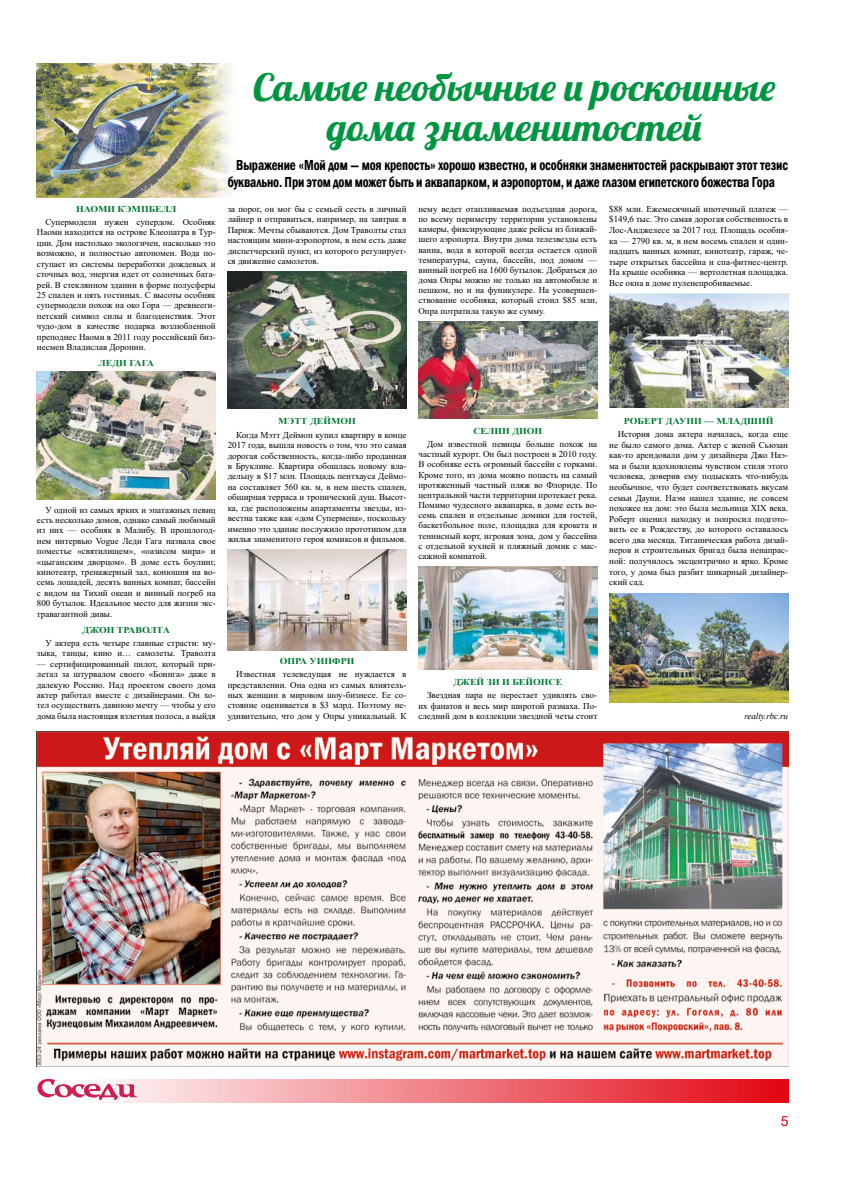
<style>
.page{position:relative;width:842px;height:1191px;background:#fff}
.page>*{position:absolute;margin:0;border:0;box-sizing:border-box;transform-origin:0 0}
.t1{font:37.7px/39.7px "Lobster";letter-spacing:.01em;color:#009641;text-align:center;scale:1.06 1}
.t2{font:600 condensed 14.9px/16.1px "Franklin Gothic";letter-spacing:-.01em;color:#000;scale:.87 1}
.t3{font:14px "Arial";color:#e30613}
.t4{font:9px/10.4px "Times New Roman";color:#000;text-align:justify}
.t5{font:700 9px "Times New Roman";color:#007732;scale:1.1 1}
.t6{font:italic 9px "Times New Roman";letter-spacing:-.01em;color:#000}
</style>
<div class="page">
<div style="left:33px;top:1078px;width:755px;height:24px;background:linear-gradient(to right,#fff,#e30613)"></div>
<svg style="left:37px;top:1078px;width:101px;height:22px"></svg>
<img style="left:37px;top:371px;width:179px;height:128px">
<img style="left:228px;top:272px;width:178px;height:136px">
<img style="left:228px;top:550px;width:178px;height:100px">
<img style="left:418px;top:321px;width:179px;height:97px">
<img style="left:418px;top:566px;width:179px;height:103px">
<img style="left:609px;top:294px;width:179px;height:113px">
<img style="left:609px;top:593px;width:179px;height:109px">
<img style="left:37px;top:731px;width:751px;height:335px">
<img style="left:37px;top:64px;width:194px;height:133px">
<p class="t5" style="left:76px;top:202px;width:93px">НАОМИ КЭМПБЕЛЛ</p>
<p class="t4" style="left:37px;top:216px;width:180px;text-indent:9px">Супермодели нужен супердом. Особняк Наоми находится на острове Клеопатра в Тур&shy;ции. Дом настолько экологичен, насколько это возможно, и полностью автономен. Вода по&shy;ступает из системы переработки дождевых и сточных вод, энергия идет от солнечных бата&shy;рей. В стеклянном здании в форме полусферы 25 спален и пять гостиных. С высоты особняк супермодели похож на око Гора — древнееги&shy;петский символ силы и благоденствия. Этот чудо-дом в качестве подарка возлюбленной преподнес Наоми в 2011 году российский биз&shy;несмен Владислав Доронин.</p>
<p class="t5" style="left:98px;top:356px;width:52px">ЛЕДИ ГАГА</p>
<h1 class="t1" style="left:253px;top:67px;width:494px">Самые необычные и роскошные дома знаменитостей</h1>
<h2 class="t2" style="left:228px;top:157px;width:646px;text-indent:9px">Выражение «Мой дом — моя крепость» хорошо известно, и особняки знаменитостей раскрывают этот тезис буквально. При этом дом может быть и аквапарком, и аэропортом, и даже глазом египетского божества Гора</h2>
<p class="t4" style="left:228px;top:203px;width:180px">за порог, он мог бы с семьей сесть в личный лайнер и отправиться, например, на завтрак в Париж. Мечты сбываются. Дом Траволты стал настоящим мини-аэропортом, в нем есть даже диспетчерский пункт, из которого регулирует&shy;ся движение самолетов.</p>
<p class="t4" style="left:418px;top:203px;width:180px">нему ведет отапливаемая подъездная дорога, по всему периметру территории установлены камеры, фиксирующие даже рейсы из ближай&shy;шего аэропорта. Внутри дома телезвезды есть ванна, вода в которой всегда остается одной температуры, сауна, бассейн, под домом — винный погреб на 1600 бутылок. Добраться до дома Опры можно не только на автомобиле и пешком, но и на фуникулере. На усовершен&shy;ствование особняка, который стоил $85 млн, Опра потратила такую же сумму.</p>
<p class="t4" style="left:609px;top:203px;width:180px">$88 млн. Ежемесячный ипотечный платеж — $149,6 тыс. Это самая дорогая собственность в Лос-Анджелесе за 2017 год. Площадь особня&shy;ка — 2790 кв. м, в нем восемь спален и один&shy;надцать ванных комнат, кинотеатр, гараж, че&shy;тыре открытых бассейна и спа-фитнес-центр.<br>На крыше особняка — вертолетная площадка.<br>Все окна в доме пуленепробиваемые.</p>
<p class="t4" style="left:37px;top:504px;width:180px;text-indent:9px">У одной из самых ярких и эпатажных певиц есть несколько домов, однако самый любимый из них — особняк в Малибу. В прошлогод&shy;нем интервью Vogue Леди Гага назвала свое поместье «святилищем», «оазисом мира» и «цыганским дворцом». В доме есть боулинг, кинотеатр, тренажерный зал, конюшня на во&shy;семь лошадей, десять ванных комнат, бассейн с видом на Тихий океан и винный погреб на 800 бутылок. Идеальное место для жизни экс&shy;травагантной дивы.</p>
<p class="t5" style="left:83px;top:623px;width:81px">ДЖОН ТРАВОЛТА</p>
<p class="t4" style="left:37px;top:637px;width:180px;text-align:right">У актера есть четыре главные страсти: му&shy;зыка, танцы, кино и… самолеты. Траволта</p>
<p class="t4" style="left:37px;top:658px;width:180px">— сертифицированный пилот, который при&shy;летал за штурвалом своего «Боинга» даже в далекую Россию. Над проектом своего дома актер работал вместе с дизайнерами. Он хо&shy;тел осуществить давнюю мечту — чтобы у его дома была настоящая взлетная полоса, а выйдя</p>
<p class="t5" style="left:278px;top:415px;width:72px">МЭТТ ДЕЙМОН</p>
<p class="t4" style="left:228px;top:429px;width:180px;text-indent:9px">Когда Мэтт Деймон купил квартиру в конце 2017 года, вышла новость о том, что это самая дорогая собственность, когда-либо проданная в Бруклине. Квартира обошлась новому вла&shy;дельцу в $17 млн. Площадь пентхауса Деймо&shy;на составляет 560 кв. м, в нем шесть спален, обширная терраса и тропический душ. Высот&shy;ка, где расположены апартаменты звезды, из&shy;вестна также как «дом Супермена», поскольку именно это здание послужило прототипом для жилья знаменитого героя комиксов и фильмов.</p>
<p class="t5" style="left:280px;top:654px;width:69px">ОПРА УИНФРИ</p>
<p class="t4" style="left:228px;top:668px;width:180px;text-indent:9px">Известная телеведущая не нуждается в представлении. Она одна из самых влиятель&shy;ных женщин в мировом шоу-бизнесе. Ее со&shy;стояние оценивается в $3 млрд. Поэтому не&shy;удивительно, что дом у Опры уникальный. К</p>
<p class="t5" style="left:473px;top:424px;width:64px">СЕЛИН ДИОН</p>
<p class="t4" style="left:418px;top:438px;width:180px;text-indent:9px">Дом известной певицы больше похож на частный курорт. Он был построен в 2010 году.<br>В особняке есть огромный бассейн с горками.<br>Кроме того, из дома можно попасть на самый протяженный частный пляж во Флориде. По центральной части территории протекает река.<br>Помимо чудесного аквапарка, в доме есть во&shy;семь спален и отдельные домики для гостей, баскетбольное поле, площадка для крокета и теннисный корт, игровая зона, дом у бассейна с отдельной кухней и пляжный домик с мас&shy;сажной комнатой.</p>
<p class="t5" style="left:624px;top:414px;width:138px">РОБЕРТ ДАУНИ — МЛАДШИЙ</p>
<p class="t4" style="left:609px;top:428px;width:180px;text-indent:9px">История дома актера началась, когда еще не было самого дома. Актер с женой Сьюзан как-то арендовали дом у дизайнера Джо Наэ&shy;ма и были вдохновлены чувством стиля этого человека, доверив ему подыскать что-нибудь необычное, что будет соответствовать вкусам семьи Дауни. Наэм нашел здание, не совсем похожее на дом: это была мельница XIX века.<br>Роберт оценил находку и попросил подгото&shy;вить ее к Рождеству, до которого оставалось всего два месяца. Титаническая работа дизай&shy;неров и строительных бригад была ненапрас&shy;ной: получилось эксцентрично и ярко. Кроме того, у дома был разбит шикарный дизайнер&shy;ский сад.</p>
<p class="t5" style="left:453px;top:676px;width:101px">ДЖЕЙ ЗИ И БЕЙОНСЕ</p>
<p class="t4" style="left:418px;top:690px;width:180px;text-indent:9px">Звездная пара не перестает удивлять сво&shy;их фанатов и весь мир широтой размаха. По&shy;следний дом в коллекции звездной четы стоит</p>
<p class="t6" style="left:744px;top:709px;width:45px">realty.rbc.ru</p>
<h3 class="t3" style="left:781px;top:1111px;width:9px">5</h3>
</div>
